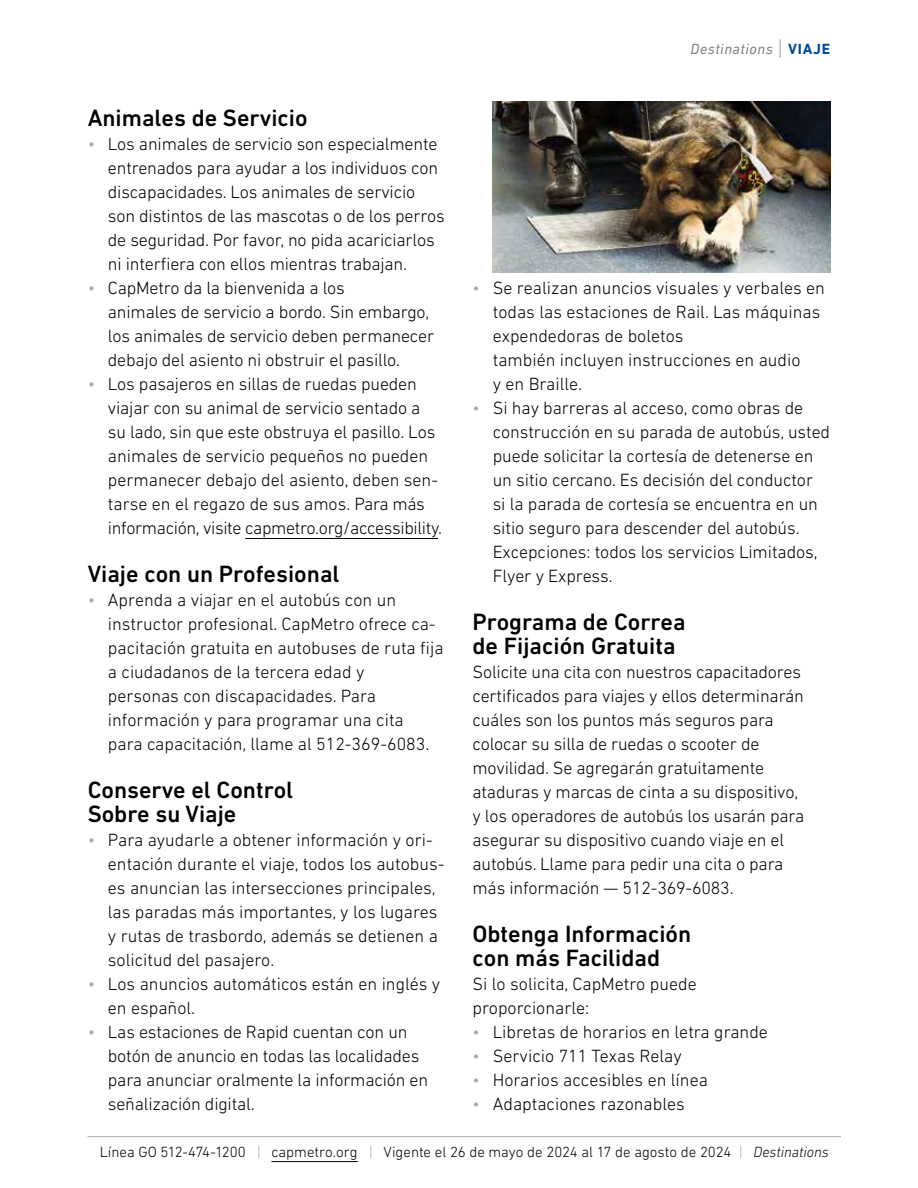
<style>
.page{position:relative;width:918px;height:1188px;background:#fff}
.page>*{position:absolute;margin:0;border:0;box-sizing:border-box;transform-origin:0 0}
.t1{font:500 24px/24px "DIN Next LT Pro";color:#000}
.t2{font:300 18px/24px "DIN Next LT Pro";letter-spacing:-.005em;color:#000}
.t3{font:300 15px "DIN Next LT Pro";color:#000}
.t4{font:italic 15px "DIN Next LT Pro";letter-spacing:.03em;color:#808285}
.s1{color:#a7a9ac}
.s2{font-weight:300;font-style:normal;font-size:22.5px}
.s3{font-weight:700;font-style:normal;color:#004a98}
.s4{font-style:italic;color:#a7a9ac}
.s5{font-style:italic}
</style>
<div class="page">
<hr style="left:87px;top:1136px;width:754px;height:1px;background:#a7a9ac">
<hr style="left:271px;top:1161px;width:87px;height:1px;background:#000">
<hr style="left:245px;top:538px;width:193px;height:1px;background:#000">
<img style="left:492px;top:102px;width:338px;height:170px">
<h1 class="t1" style="left:88px;top:106px;width:222px">Animales de Servicio</h1>
<p class="t2" style="left:108px;top:132px;width:338px;text-indent:-20px"><span class="s1">•</span> Los animales de servicio son especialmente entrenados para ayudar a los individuos con discapacidades. Los animales de servicio son distintos de las mascotas o de los perros de seguridad. Por favor, no pida acariciarlos ni interfiera con ellos mientras trabajan.</p>
<p class="t2" style="left:108px;top:276px;width:328px;text-indent:-20px"><span class="s1">•</span> CapMetro da la bienvenida a los<br>animales de servicio a bordo. Sin embargo, los animales de servicio deben permanecer debajo del asiento ni obstruir el pasillo.</p>
<p class="t2" style="left:108px;top:372px;width:336px;text-indent:-20px"><span class="s1">•</span> Los pasajeros en sillas de ruedas pueden viajar con su animal de servicio sentado a su lado, sin que este obstruya el pasillo. Los animales de servicio pequeños no pueden permanecer debajo del asiento, deben sen&shy;tarse en el regazo de sus amos. Para más información, visite capmetro.org/accessibility.</p>
<h1 class="t1" style="left:88px;top:562px;width:253px">Viaje con un Profesional</h1>
<p class="t2" style="left:108px;top:588px;width:337px;text-indent:-20px"><span class="s1">•</span> Aprenda a viajar en el autobús con un instructor profesional. CapMetro ofrece ca&shy;pacitación gratuita en autobuses de ruta fija a ciudadanos de la tercera edad y<br>personas con discapacidades. Para información y para programar una cita<br>para capacitación, llame al 512-369-6083.</p>
<h1 class="t1" style="left:88px;top:778px;width:207px">Conserve el Control<br>Sobre su Viaje</h1>
<p class="t2" style="left:108px;top:828px;width:338px;text-indent:-20px"><span class="s1">•</span> Para ayudarle a obtener información y ori&shy;entación durante el viaje, todos los autobus&shy;es anuncian las intersecciones principales, las paradas más importantes, y los lugares y rutas de trasbordo, además se detienen a solicitud del pasajero.</p>
<p class="t2" style="left:108px;top:972px;width:334px;text-indent:-20px"><span class="s1">•</span> Los anuncios automáticos están en inglés y en español.</p>
<p class="t2" style="left:108px;top:1020px;width:322px;text-indent:-20px"><span class="s1">•</span> Las estaciones de Rapid cuentan con un botón de anuncio en todas las localidades para anunciar oralmente la información en señalización digital.</p>
<p class="t4" style="left:691px;top:40px;width:141px">Destinations <span class="s2">|</span> <span class="s3">VIAJE</span></p>
<p class="t2" style="left:493px;top:276px;width:334px;text-indent:-20px"><span class="s1">•</span> Se realizan anuncios visuales y verbales en todas las estaciones de Rail. Las máquinas expendedoras de boletos<br>también incluyen instrucciones en audio<br>y en Braille.</p>
<p class="t2" style="left:493px;top:396px;width:339px;text-indent:-20px"><span class="s1">•</span> Si hay barreras al acceso, como obras de construcción en su parada de autobús, usted puede solicitar la cortesía de detenerse en un sitio cercano. Es decisión del conductor si la parada de cortesía se encuentra en un sitio seguro para descender del autobús.<br>Excepciones: todos los servicios Limitados, Flyer y Express.</p>
<h1 class="t1" style="left:472px;top:610px;width:215px">Programa de Correa de Fijación Gratuita</h1>
<p class="t2" style="left:472px;top:660px;width:333px">Solicite una cita con nuestros capacitadores certificados para viajes y ellos determinarán cuáles son los puntos más seguros para colocar su silla de ruedas o scooter de movilidad. Se agregarán gratuitamente ataduras y marcas de cinta a su dispositivo, y los operadores de autobús los usarán para asegurar su dispositivo cuando viaje en el autobús. Llame para pedir una cita o para más información — 512-369-6083.</p>
<h1 class="t1" style="left:472px;top:922px;width:220px">Obtenga Información con más Facilidad</h1>
<p class="t2" style="left:472px;top:972px;width:226px">Si lo solicita, CapMetro puede proporcionarle:</p>
<p class="t2" style="left:472px;top:1020px;width:297px"><span class="s1">•</span> Libretas de horarios en letra grande</p>
<p class="t2" style="left:472px;top:1044px;width:211px"><span class="s1">•</span> Servicio 711 Texas Relay</p>
<p class="t2" style="left:472px;top:1068px;width:237px"><span class="s1">•</span> Horarios accesibles en línea</p>
<p class="t2" style="left:472px;top:1092px;width:214px"><span class="s1">•</span> Adaptaciones razonables</p>
<p class="t3" style="left:100px;top:1143px;width:730px">Línea GO 512-474-1200 <span class="s4">|</span> capmetro.org <span class="s4">|</span> Vigente el 26 de mayo de 2024 al 17 de agosto de 2024 <span class="s4">|</span> <span class="s5">Destinations</span></p>
</div>
